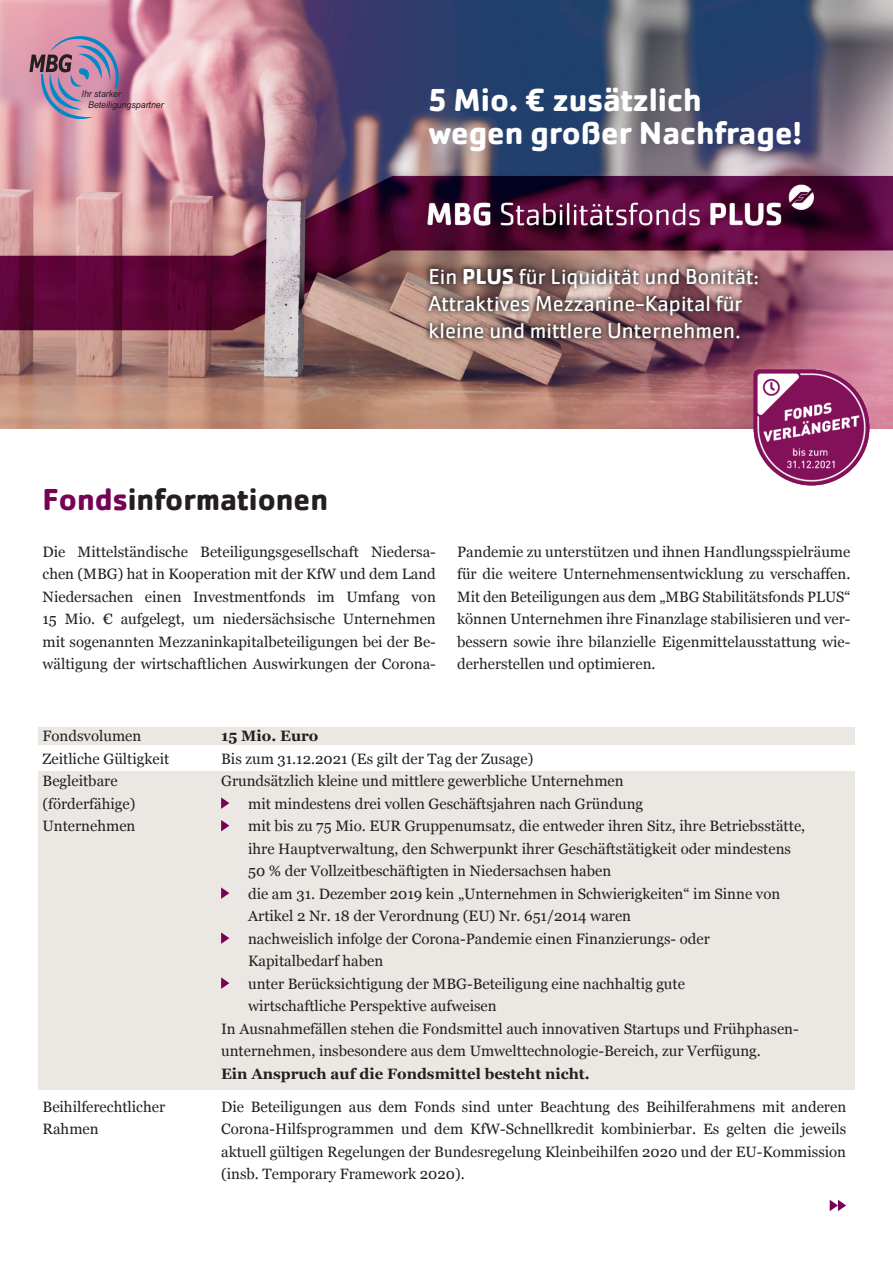
<style>
.page{position:relative;width:893px;height:1263px;background:#fff}
.page>*{position:absolute;margin:0;border:0;box-sizing:border-box;transform-origin:0 0}
.t1{font:700 33px/33px "Cachet Pro";color:#fff}
.t2{font:700 31.5px "Cachet Pro";color:#231f20}
.t3{font:22.5px/27px "Cachet Pro";color:#fff}
.t4{font:15px/22.5px "Georgia";color:#231f20;text-align:justify}
.t5{font:700 15px "Georgia";color:#231f20}
.t6{font:italic 9.3px/11.2px "Arial";color:#231f20;scale:.94 1}
.s1{color:#760155}
.s2{font-weight:700}
</style>
<div class="page">
<div style="left:38px;top:728px;width:817px;height:17px;background:#ebe7e3"></div>
<div style="left:38px;top:771px;width:817px;height:318px;background:#ebe7e3"></div>
<img style="left:0;top:0;width:893px;height:428px">
<svg style="left:29px;top:36px;width:90px;height:83px"></svg>
<svg style="left:221px;top:797px;width:8px;height:12px"></svg>
<svg style="left:221px;top:820px;width:8px;height:11px"></svg>
<svg style="left:221px;top:887px;width:8px;height:12px"></svg>
<svg style="left:221px;top:932px;width:8px;height:12px"></svg>
<svg style="left:221px;top:977px;width:8px;height:12px"></svg>
<svg style="left:830px;top:1200px;width:16px;height:11px"></svg>
<img style="left:753px;top:369px;width:118px;height:117px">
<svg style="left:423px;top:262px;width:341px;height:82px"></svg>
<p class="t6" style="left:88px;top:88px;width:82px;text-indent:-7px">Ihr starker<br>Beteiligungspartner</p>
<h2 class="t2" style="left:43px;top:480px;width:287px"><span class="s1">Fonds</span>informationen</h2>
<h1 class="t1" style="left:428px;top:83px;width:375px">5 Mio. € zusätzlich wegen großer Nachfrage!</h1>
<h3 class="t3" style="left:428px;top:263px;width:332px">Ein <span class="s2">PLUS</span> für Liquidität und Bonität:<br>Attraktives Mezzanine-Kapital für kleine und mittlere Unternehmen.</h3>
<p class="t4" style="left:43px;top:540px;width:395px">Die Mittelständische Beteiligungsgesellschaft Niedersa&shy;chen (MBG) hat in Kooperation mit der KfW und dem Land Niedersachen einen Investmentfonds im Umfang von 15 Mio. € aufgelegt, um niedersächsische Unternehmen mit sogenannten Mezzaninkapitalbeteiligungen bei der Be&shy;wältigung der wirtschaftlichen Auswirkungen der Corona-</p>
<p class="t4" style="left:457px;top:540px;width:395px">Pandemie zu unterstützen und ihnen Handlungsspielräume für die weitere Unternehmensentwicklung zu verschaffen.<br>Mit den Beteiligungen aus dem „MBG Stabilitätsfonds PLUS“ können Unternehmen ihre Finanzlage stabilisieren und ver&shy;bessern sowie ihre bilanzielle Eigenmittelausstattung wie&shy;derherstellen und optimieren.</p>
<p class="t4" style="left:43px;top:724px;width:128px;text-align:left">Fondsvolumen<br>Zeitliche Gültigkeit<br>Begleitbare (förderfähige)<br>Unternehmen</p>
<p class="t4" style="left:43px;top:1095px;width:124px">Beihilferechtlicher<br>Rahmen</p>
<p class="t5" style="left:221px;top:725px;width:99px">15 Mio. Euro</p>
<p class="t4" style="left:221px;top:747px;width:314px">Bis zum 31.12.2021 (Es gilt der Tag der Zusage)</p>
<p class="t4" style="left:221px;top:769px;width:404px">Grundsätzlich kleine und mittlere gewerbliche Unternehmen</p>
<p class="t4" style="left:248px;top:792px;width:397px">mit mindestens drei vollen Geschäftsjahren nach Gründung</p>
<p class="t4" style="left:248px;top:814px;width:559px">mit bis zu 75 Mio. EUR Gruppenumsatz, die entweder ihren Sitz, ihre Betriebsstätte,</p>
<p class="t4" style="left:248px;top:837px;width:544px">ihre Hauptverwaltung, den Schwerpunkt ihrer Geschäftstätigkeit oder mindestens</p>
<p class="t4" style="left:248px;top:859px;width:365px">50 % der Vollzeitbeschäftigten in Niedersachsen haben</p>
<p class="t4" style="left:248px;top:882px;width:534px">die am 31. Dezember 2019 kein „Unternehmen in Schwierigkeiten“ im Sinne von</p>
<p class="t4" style="left:248px;top:904px;width:384px">Artikel 2 Nr. 18 der Verordnung (EU) Nr. 651/2014 waren</p>
<p class="t4" style="left:248px;top:927px;width:463px">nachweislich infolge der Corona-Pandemie einen Finanzierungs- oder</p>
<p class="t4" style="left:248px;top:949px;width:137px">Kapitalbedarf haben</p>
<p class="t4" style="left:248px;top:972px;width:438px">unter Berücksichtigung der MBG-Beteiligung eine nachhaltig gute</p>
<p class="t4" style="left:248px;top:994px;width:250px">wirtschaftliche Perspektive aufweisen</p>
<p class="t4" style="left:221px;top:1017px;width:579px">In Ausnahmefällen stehen die Fondsmittel auch innovativen Startups und Frühphasen-</p>
<p class="t4" style="left:221px;top:1039px;width:541px">unternehmen, insbesondere aus dem Umwelttechnologie-Bereich, zur Verfügung.</p>
<p class="t5" style="left:221px;top:1062px;width:370px">Ein Anspruch auf die Fondsmittel besteht nicht.</p>
<p class="t4" style="left:221px;top:1095px;width:627px">Die Beteiligungen aus dem Fonds sind unter Beachtung des Beihilferahmens mit anderen Corona-Hilfsprogrammen und dem KfW-Schnellkredit kombinierbar. Es gelten die jeweils aktuell gültigen Regelungen der Bundesregelung Kleinbeihilfen 2020 und der EU-Kommission (insb. Temporary Framework 2020).</p>
</div>
